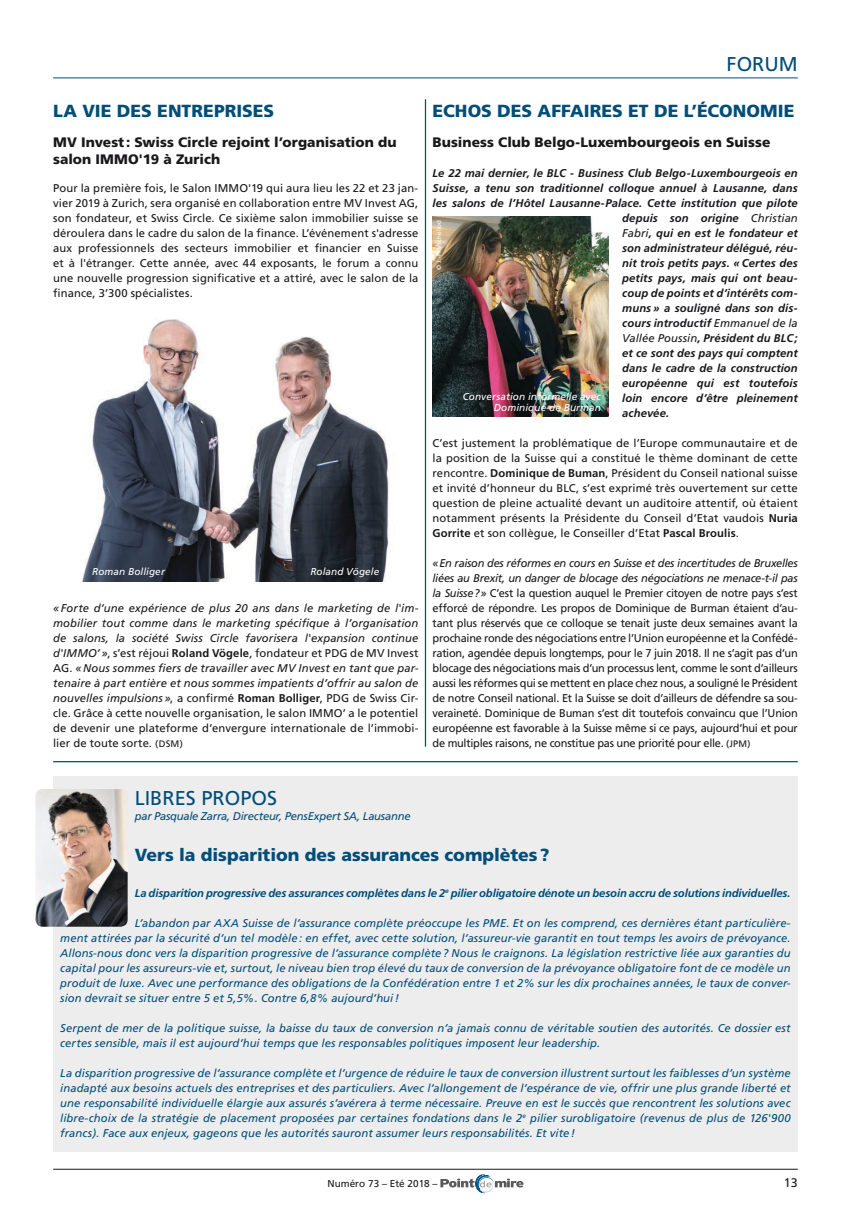
<style>
.page{position:relative;width:851px;height:1205px;background:#fff}
.page>*{position:absolute;margin:0;border:0;box-sizing:border-box;transform-origin:0 0}
.t1{font:20px "Frutiger";color:#004e78}
.t2{font:900 17.5px "Frutiger";color:#004e78}
.t3{font:900 13.75px/17.5px "Frutiger";color:#1a181b}
.t4{font:12.5px "Frutiger";color:#1a181b}
.t5{font:11.25px/15px "Frutiger";letter-spacing:.005em;color:#1a181b;text-align:justify}
.t6{font:italic 11.25px/15px "Frutiger";letter-spacing:.005em;color:#004e78;text-align:justify}
.t7{font:italic 700 11.25px "Frutiger";letter-spacing:.01em;color:#1a181b}
.t8{font:italic 11.25px/15px "Frutiger";letter-spacing:.01em;color:#1a181b;text-align:justify}
.t9{font:italic 700 11.25px "Frutiger";letter-spacing:-.01em;color:#004e78}
.t10{font:italic 11.25px "Frutiger";letter-spacing:-.02em;color:#004e78}
.t11{font:italic 10px/11.2px "Frutiger";letter-spacing:.01em;color:#fff;text-align:right}
.t12{font:10px "Frutiger";color:#1a181b}
.t13{font:6.25px "Frutiger";letter-spacing:.02em;color:#fff}
.s1{font-style:normal}
.s2{font-weight:700;font-style:normal}
.s3{font-size:9.38px}
.s4{font-weight:400}
.s5{font-weight:700}
.s6{font-style:italic}
</style>
<div class="page">
<hr style="left:53px;top:1169px;width:744px;height:1px;background:#1a181b">
<svg style="left:440px;top:1174px;width:83px;height:19px"></svg>
<hr style="left:53px;top:78px;width:744px;height:1px;background:#004e78">
<hr style="left:425px;top:99px;width:1px;height:648px;background:#004e78">
<div style="left:53px;top:777px;width:744px;height:375px;background:#ededee"></div>
<img style="left:35px;top:789px;width:93px;height:138px">
<img style="left:82px;top:319px;width:308px;height:263px">
<img style="left:432px;top:216px;width:176px;height:201px">
<hr style="left:53px;top:761px;width:744px;height:1px;background:#004e78">
<h2 class="t2" style="left:53px;top:100px;width:76px">la Vie des</h2>
<h2 class="t2" style="left:157px;top:100px;width:13px">entrepr</h2>
<h2 class="t2" style="left:236px;top:100px;width:18px">ises</h2>
<p class="t3" style="left:53px;top:133px;width:345px">MV Invest : Swiss Circle rejoint l’organisation du salon I MMO'19 à Zurich</p>
<p class="t5" style="left:53px;top:180px;width:171px">Pour la première fois, le Salon IMMO</p>
<p class="t5" style="left:53px;top:180px;width:367px;text-indent:195px">'19 qui aura lieu les 22 et 23 jan&shy;vier 2019 à Zurich, sera organisé en collaboration entre MV I nvest AG, son fondateur, et Swiss Circle. Ce sixième salon immobilier suisse se déroulera dans le cadre du salon de la finance. L’événement s'adresse aux professionnels des secteurs immobilier et financier en Suisse et à l'étranger. Cette année, avec 44 exposants, le forum a connu une nouvelle progression significative et a attiré, avec le salon de la finance, 3’300 spécialistes.</p>
<p class="t11" style="left:92px;top:566px;width:74px">Roman Bolliger</p>
<p class="t11" style="left:310px;top:566px;width:71px">Roland Vögele</p>
<p class="t8" style="left:53px;top:600px;width:367px">«Forte d’une expérience de plus 20 ans dans le marketing de l'im&shy;mobilier tout comme dans le marketing spécifique à l’organisation de salons, la société Swiss Circle favorisera l'expansion continue d'IMMO’»<span class="s1">, s’est réjoui</span> <span class="s2">Roland Vögele</span><span class="s1">, fondateur et PDG de MV I nvest AG.</span> «Nous sommes fiers de travailler avec MV Invest en tant que par&shy;tenaire à part entière et nous sommes impatients d’offrir au salon de nouvelles impulsions»<span class="s1">, a confirmé</span> <span class="s2">Roman Bolliger</span><span class="s1">, PDG de Swiss Cir&shy;cle. Grâce à cette nouvelle organisation, le salon IMMO</span></p>
<p class="t5" style="left:53px;top:705px;width:366px;text-indent:289px">’ a le potentiel de devenir une plateforme d’envergure internationale de l’immobi&shy;lier de toute sorte. <span class="s3">(DSM)</span></p>
<h1 class="t1" style="left:726px;top:52px;width:73px">Foru m</h1>
<h2 class="t2" style="left:432px;top:100px;width:77px">Echos des</h2>
<h2 class="t2" style="left:537px;top:100px;width:13px">affa</h2>
<h2 class="t2" style="left:583px;top:100px;width:18px">ires</h2>
<h2 class="t2" style="left:628px;top:100px;width:94px">et de l’économ</h2>
<h2 class="t2" style="left:777px;top:100px;width:16px">ie</h2>
<p class="t3" style="left:432px;top:133px;width:339px">Business Club Belgo-Luxembourgeois en Suisse</p>
<p class="t7" style="left:432px;top:166px;width:367px">Le 22 mai dernier, le BLC - Business Club Belgo-Luxembourgeois en</p>
<p class="t7" style="left:432px;top:181px;width:366px">Suisse, a tenu son traditionnel colloque annuel à Lausanne, dans</p>
<p class="t7" style="left:432px;top:196px;width:366px">les salons de l’Hôtel Lausanne-Palace. Cette institution que pilote</p>
<p class="t7" style="left:622px;top:211px;width:177px">depuis son origine <span class="s4">Christian</span></p>
<p class="t7" style="left:622px;top:226px;width:177px"><span class="s4">Fabri</span>, qui en est le fondateur et</p>
<p class="t7" style="left:622px;top:241px;width:177px">son administrateur délégué, réu-</p>
<p class="t7" style="left:622px;top:256px;width:177px">nit trois petits pays. «Certes des</p>
<p class="t7" style="left:622px;top:271px;width:177px">petits pays, mais qui ont beau-</p>
<p class="t7" style="left:622px;top:286px;width:177px">coup de points et d’intérêts com-</p>
<p class="t7" style="left:622px;top:301px;width:177px">muns» a souligné dans son dis-</p>
<p class="t7" style="left:622px;top:316px;width:177px">cours introductif <span class="s4">Emmanuel de la</span></p>
<p class="t7" style="left:622px;top:331px;width:177px"><span class="s4">Vallée Poussin</span>, Président du BLC;</p>
<p class="t7" style="left:622px;top:346px;width:177px">et ce sont des pays qui comptent</p>
<p class="t7" style="left:622px;top:361px;width:177px">dans le cadre de la construction</p>
<p class="t7" style="left:622px;top:376px;width:177px">européenne qui est toutefois</p>
<p class="t7" style="left:622px;top:391px;width:177px">loin encore d’être pleinement</p>
<p class="t7" style="left:622px;top:406px;width:49px">achevée.</p>
<p class="t5" style="left:432px;top:435px;width:367px">C’est justement la problématique de l’Europe communautaire et de la position de la Suisse qui a constitué le thème dominant de cette rencontre. <span class="s5">Dominique de Buman</span>, Président du Conseil national suisse et invité d’honneur du BLC, s’est exprimé très ouvertement sur cette question de pleine actualité devant un auditoire attentif, où étaient notamment présents la Présidente du Conseil d’Etat vaudois <span class="s5">Nuria Gorrite</span> et son collègue, le Conseiller d’Etat <span class="s5">Pascal Broulis</span>.</p>
<p class="t5" style="left:432px;top:555px;width:367px"><span class="s6">«En raison des réformes en cours en Suisse et des incertitudes de Bruxelles liées au Brexit, un danger de blocage des négociations ne menace-t-il pas la Suisse?»</span> C’est la question auquel le Premier citoyen de notre pays s’est efforcé de répondre. Les propos de Dominique de Burman étaient d’au&shy;tant plus réservés que ce colloque se tenait juste deux semaines avant la prochaine ronde des négociations entre l’Union européenne et la Confédé&shy;ration, agendée depuis longtemps, pour le 7 juin 2018. I l ne s’agit pas d’un blocage des négociations mais d’un processus lent, comme le sont d’ailleurs aussi les réformes qui se mettent en place chez nous, a souligné le Président de notre Conseil national. Et la Suisse se doit d’ailleurs de défendre sa sou&shy;veraineté. Dominique de Buman s’est dit toutefois convaincu que l’Union européenne est favorable à la Suisse même si ce pays, aujourd’hui et pour de multiples raisons, ne constitue pas une priorité pour elle. <span class="s3">(JPM )</span></p>
<p class="t13" style="left:435px;top:270px;width:51px;rotate:-90deg">© J.-P. M ichellod</p>
<p class="t11" style="left:462px;top:390px;width:140px">Conversation informelle avec<br>Dominique de Burman</p>
<h1 class="t1" style="left:135px;top:786px;width:142px">Libres propos</h1>
<p class="t10" style="left:135px;top:809px;width:277px">par Pasquale Zarra, Directeur, PensExpert SA, Lausanne</p>
<h2 class="t2" style="left:135px;top:844px;width:416px">Vers la disparition des assurances complètes?</h2>
<p class="t9" style="left:135px;top:886px;width:657px">La disparition progressive des assurances complètes dans le 2<sup>e</sup> pilier obligatoire dénote un besoin accru de solutions individuelles.</p>
<p class="t6" style="left:60px;top:915px;width:731px;text-indent:74px">L’abandon par AXA Suisse de l’assurance complète préoccupe les PME. Et on les comprend, ces dernières étant particulière&shy;ment attirées par la sécurité d’un tel modèle: en effet, avec cette solution, l’assureur-vie garantit en tout temps les avoirs de prévoyance.<br>Allons-nous donc vers la disparition progressive de l’assurance complète? Nous le craignons. La législation restrictive liée aux garanties du capital pour les assureurs-vie et, surtout, le niveau bien trop élevé du taux de conversion de la prévoyance obligatoire font de ce modèle un produit de luxe. Avec une performance des obligations de la Confédération entre 1 et 2% sur les dix prochaines années, le taux de conver&shy;sion devrait se situer entre 5 et 5,5%. Contre 6,8% aujourd’hui!</p>
<p class="t6" style="left:60px;top:1020px;width:731px">Serpent de mer de la politique suisse, la baisse du taux de conversion n’a jamais connu de véritable soutien des autorités. Ce dossier est certes sensible, mais il est aujourd’hui temps que les responsables politiques imposent leur leadership.</p>
<p class="t6" style="left:60px;top:1065px;width:732px">La disparition progressive de l’assurance complète et l’urgence de réduire le taux de conversion illustrent surtout les faiblesses d’un système inadapté aux besoins actuels des entreprises et des particuliers. Avec l’allongement de l’espérance de vie, offrir une plus grande liberté et une responsabilité individuelle élargie aux assurés s’avérera à terme nécessaire. Preuve en est le succès que rencontrent les solutions avec libre-choix de la stratégie de placement proposées par certaines fondations dans le 2<sup>e</sup> pilier surobligatoire (revenus de plus de 126'900 francs). Face aux enjeux, gageons que les autorités sauront assumer leurs responsabilités. Et vite!</p>
<p class="t12" style="left:327px;top:1178px;width:112px">Numéro 73 – Eté 2018 –</p>
<p class="t4" style="left:783px;top:1175px;width:15px">13</p>
</div>
